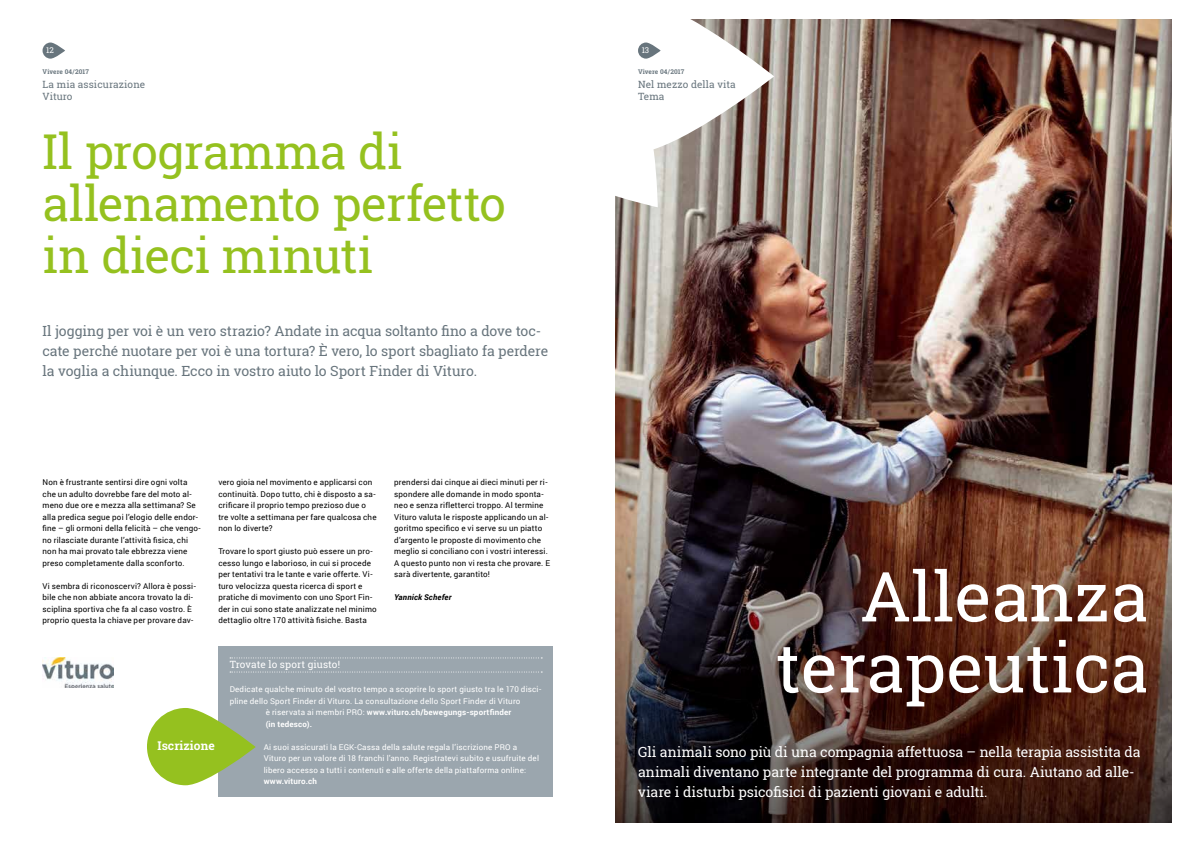
<style>
.page{position:relative;width:1191px;height:842px;background:#fff}
.page>*{position:absolute;margin:0;border:0;box-sizing:border-box;transform-origin:0 0}
.t1{font:69px/71px "Roboto Slab";color:#fff;text-align:right}
.t2{font:48px/52px "Roboto Slab";letter-spacing:-.015em;color:#95c11f}
.t3{font:14px/20px "Roboto Slab";letter-spacing:-.01em;color:#68757d}
.t4{font:14px/20px "Roboto Slab";letter-spacing:-.005em;color:#fff}
.t5{font:700 12px "Roboto Slab";letter-spacing:.01em;color:#fff}
.t6{font:10px/12px "Roboto Slab";letter-spacing:.01em;color:#68757d}
.t7{font:10px "Roboto Slab";letter-spacing:.01em;color:#fff}
.t8{font:8px/11.5px "Roboto";letter-spacing:.025em;color:#000}
.t9{font:8px/11.5px "Roboto";letter-spacing:.025em;color:#fff}
.t10{font:700 8px "Roboto";letter-spacing:.025em;color:#fff}
.t11{font:italic 700 8px "Roboto";letter-spacing:.025em;color:#000}
.t12{font:8px "Roboto Slab";color:#fff}
.t13{font:700 6.5px "Roboto Slab";letter-spacing:.01em;color:#68757d}
.s1{font-weight:400}
</style>
<div class="page">
<img style="left:615px;top:20px;width:556px;height:408px">
<svg style="left:615px;top:19px;width:159px;height:188px"></svg>
<svg style="left:43px;top:43px;width:22px;height:16px"></svg>
<svg style="left:638px;top:43px;width:22px;height:16px"></svg>
<img style="left:615px;top:428px;width:556px;height:394px">
<img style="left:43px;top:658px;width:70px;height:29px">
<div style="left:218px;top:646px;width:335px;height:151px;background:#9ba6ae"></div>
<svg style="left:230px;top:657px;width:312px;height:1px"></svg>
<svg style="left:230px;top:672px;width:312px;height:1px"></svg>
<svg style="left:147px;top:708px;width:109px;height:77px"></svg>
<p class="t12" style="left:46px;top:45px;width:9px">12</p>
<p class="t12" style="left:641px;top:45px;width:9px">13</p>
<p class="t13" style="left:638px;top:67px;width:48px">Vivere 04 / 2017</p>
<p class="t6" style="left:638px;top:78px;width:99px">Nel mezzo della vita<br>Tema</p>
<p class="t13" style="left:43px;top:67px;width:48px">Vivere 04 / 2017</p>
<p class="t6" style="left:43px;top:78px;width:104px">La mia assicurazione<br>Vituro</p>
<h2 class="t2" style="left:43px;top:125px;width:465px">Il programma di allenamento perfetto in dieci minuti</h2>
<h3 class="t3" style="left:43px;top:320px;width:507px">Il jogging per voi è un vero strazio? Andate in acqua soltanto fino a dove toc&shy;cate perché nuotare per voi è una tortura? È vero, lo sport sbagliato fa perdere la voglia a chiunque. Ecco in vostro aiuto lo Sport Finder di Vituro.</h3>
<p class="t8" style="left:43px;top:476px;width:160px">Non è frustrante sentirsi dire ogni volta che un adulto dovrebbe fare del moto al&shy;meno due ore e mezza alla settimana? Se alla predica segue poi l’elogio delle endor&shy;fine – gli ormoni della felicità – che vengo&shy;no rilasciate durante l’attività fisica, chi non ha mai provato tale ebbrezza viene preso completamente dalla sconforto.</p>
<p class="t8" style="left:43px;top:580px;width:155px">Vi sembra di riconoscervi? Allora è possi&shy;bile che non abbiate ancora trovato la di&shy;sciplina sportiva che fa al caso vostro. È proprio questa la chiave per provare dav-</p>
<p class="t8" style="left:218px;top:476px;width:160px">vero gioia nel movimento e applicarsi con continuità. Dopo tutto, chi è disposto a sa&shy;crificare il proprio tempo prezioso due o tre volte a settimana per fare qualcosa che non lo diverte?</p>
<p class="t8" style="left:218px;top:545px;width:160px">Trovare lo sport giusto può essere un pro&shy;cesso lungo e laborioso, in cui si procede per tentativi tra le tante e varie offerte. Vi&shy;turo velocizza questa ricerca di sport e pratiche di movimento con uno Sport Fin&shy;der in cui sono state analizzate nel minimo dettaglio oltre 170 attività fisiche. Basta</p>
<p class="t8" style="left:394px;top:476px;width:157px">prendersi dai cinque ai dieci minuti per ri&shy;spondere alle domande in modo sponta&shy;neo e senza rifletterci troppo. Al termine Vituro valuta le risposte applicando un al&shy;goritmo specifico e vi serve su un piatto d’argento le proposte di movimento che meglio si conciliano con i vostri interessi.<br>A questo punto non vi resta che provare. E sarà divertente, garantito!</p>
<p class="t11" style="left:394px;top:592px;width:59px">Yannick Schefer</p>
<h3 class="t5" style="left:157px;top:738px;width:59px">Iscrizione</h3>
<p class="t7" style="left:230px;top:658px;width:112px">Trovate lo sport giusto!</p>
<p class="t9" style="left:230px;top:683px;width:313px">Dedicate qualche minuto del vostro tempo a scoprire lo sport giusto tra le 170 disci-</p>
<p class="t9" style="left:230px;top:695px;width:292px">pline dello Sport Finder di Vituro. La consultazione dello Sport Finder di Vituro</p>
<p class="t10" style="left:266px;top:707px;width:247px"><span class="s1">è riservata ai membri PRO:</span> www.vituro.ch/bewegungs-sportfinder</p>
<p class="t10" style="left:266px;top:718px;width:48px">(in tedesco).</p>
<p class="t9" style="left:264px;top:741px;width:277px">Ai suoi assicurati la EGK-Cassa della salute regala l’iscrizione PRO a<br>Vituro per un valore di 18 franchi l'anno. Registratevi subito e usufruite del libero accesso a tutti i contenuti e alle offerte della piattaforma online:</p>
<p class="t10" style="left:264px;top:776px;width:55px">www.vituro.ch</p>
<h1 class="t1" style="left:775px;top:560px;width:374px">Alleanza terapeutica</h1>
<h3 class="t4" style="left:638px;top:741px;width:504px">Gli animali sono più di una compagnia affettuosa – nella terapia assistita da animali diventano parte integrante del programma di cura. Aiutano ad alle&shy;viare i disturbi psicofisici di pazienti giovani e adulti.</h3>
</div>
